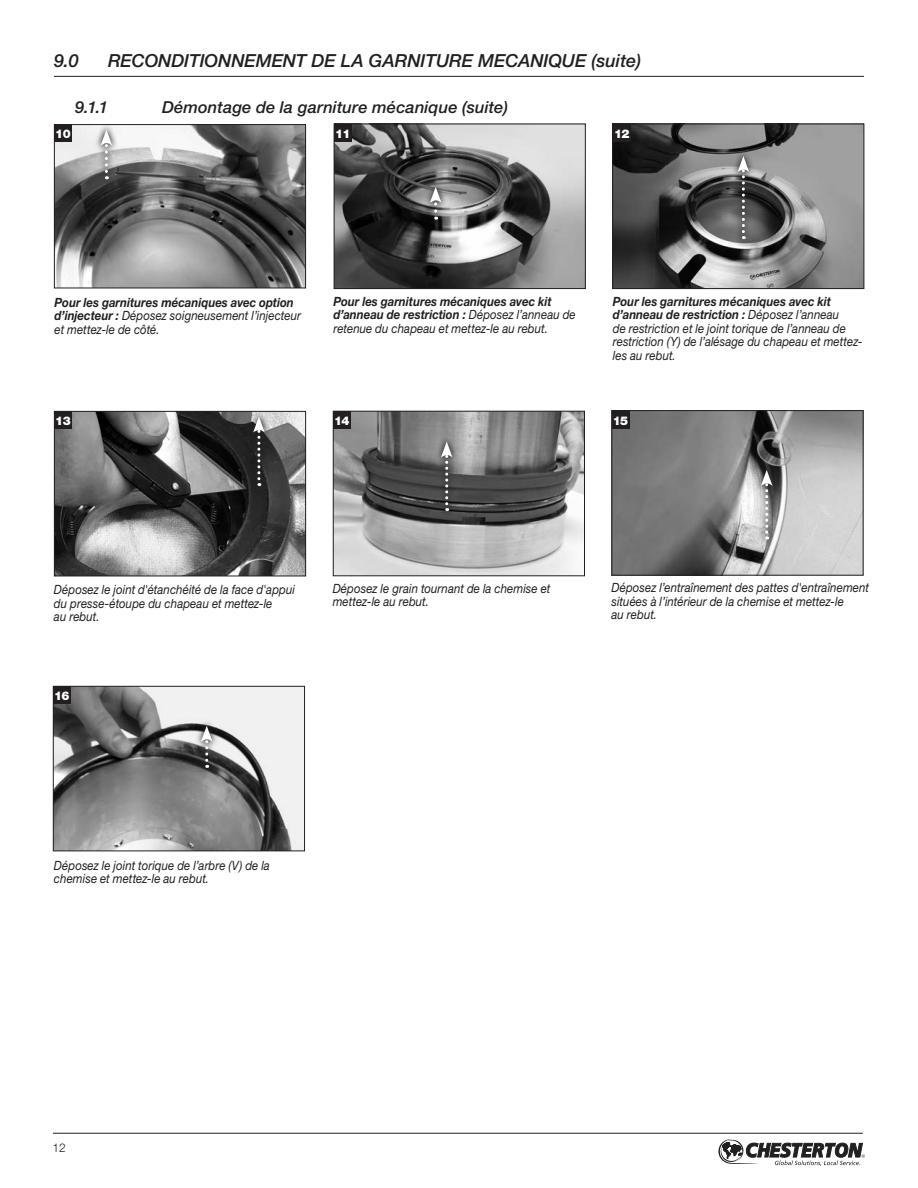
<style>
.page{position:relative;width:918px;height:1188px;background:#fff}
.page>*{position:absolute;margin:0;border:0;box-sizing:border-box;transform-origin:0 0}
.t1{font:italic 500 18px "Helvetica Neue";letter-spacing:-.005em;color:#231f20}
.t2{font:italic 500 16.5px "Helvetica Neue";letter-spacing:.005em;color:#231f20}
.t3{font:italic 12.75px/13.5px "Helvetica Neue CE";letter-spacing:.005em;color:#231f20;scale:.9 1}
.t4{font:italic 700 12.75px/13.5px "Helvetica Neue CE";color:#231f20;scale:.9 1}
.t5{font:900 12px "Helvetica Neue CE";letter-spacing:-.05em;color:#fff}
.t6{font:300 12px "Helvetica Neue CE";color:#231f20}
.s1{font-weight:400}
.s2{font-weight:700}
</style>
<div class="page">
<hr style="left:53px;top:1133px;width:810px;height:1px;background:#231f20">
<svg style="left:718px;top:1139px;width:147px;height:27px"></svg>
<img style="left:336px;top:126px;width:248px;height:161px">
<div style="left:334px;top:124px;width:252px;height:165px;border:1px solid #231f20"></div>
<div style="left:334px;top:124px;width:18px;height:18px;background:#231f20"></div>
<svg style="left:423px;top:181px;width:25px;height:45px"></svg>
<svg style="left:430px;top:187px;width:12px;height:24px"></svg>
<img style="left:614px;top:126px;width:248px;height:161px">
<div style="left:612px;top:124px;width:252px;height:165px;border:1px solid #231f20"></div>
<div style="left:613px;top:124px;width:18px;height:18px;background:#231f20"></div>
<svg style="left:731px;top:150px;width:25px;height:96px"></svg>
<svg style="left:738px;top:156px;width:11px;height:83px"></svg>
<img style="left:56px;top:126px;width:248px;height:160px">
<div style="left:54px;top:124px;width:252px;height:164px;border:1px solid #231f20"></div>
<div style="left:54px;top:124px;width:18px;height:18px;background:#231f20"></div>
<svg style="left:94px;top:124px;width:25px;height:62px"></svg>
<svg style="left:101px;top:130px;width:11px;height:49px"></svg>
<img style="left:56px;top:413px;width:248px;height:161px">
<div style="left:54px;top:411px;width:252px;height:165px;border:1px solid #231f20"></div>
<div style="left:54px;top:411px;width:18px;height:18px;background:#231f20"></div>
<svg style="left:246px;top:410px;width:25px;height:83px"></svg>
<svg style="left:253px;top:417px;width:12px;height:69px"></svg>
<img style="left:335px;top:413px;width:248px;height:161px">
<div style="left:333px;top:411px;width:252px;height:165px;border:1px solid #231f20"></div>
<div style="left:333px;top:411px;width:18px;height:18px;background:#231f20"></div>
<svg style="left:434px;top:435px;width:25px;height:83px"></svg>
<svg style="left:441px;top:442px;width:12px;height:69px"></svg>
<img style="left:614px;top:412px;width:248px;height:162px">
<div style="left:612px;top:410px;width:252px;height:166px;border:1px solid #231f20"></div>
<div style="left:612px;top:410px;width:18px;height:18px;background:#231f20"></div>
<div style="left:612px;top:411px;width:18px;height:18px;background:#231f20"></div>
<svg style="left:754px;top:464px;width:25px;height:82px"></svg>
<svg style="left:761px;top:470px;width:12px;height:69px"></svg>
<img style="left:55px;top:688px;width:248px;height:161px">
<div style="left:53px;top:686px;width:252px;height:165px;border:1px solid #231f20"></div>
<div style="left:53px;top:686px;width:18px;height:18px;background:#231f20"></div>
<svg style="left:194px;top:720px;width:25px;height:54px"></svg>
<svg style="left:201px;top:726px;width:12px;height:42px"></svg>
<hr style="left:54px;top:76px;width:810px;height:1px;background:#231f20">
<h1 class="t1" style="left:54px;top:50px;width:26px">9.0</h1>
<h1 class="t1" style="left:108px;top:50px;width:535px">RECONDITIONNEMENT DE LA GARNITURE MECANIQUE (suite)</h1>
<p class="t2" style="left:75px;top:98px;width:35px">9.1.1</p>
<p class="t2" style="left:162px;top:98px;width:347px">Démontage de la garniture mécanique (suite)</p>
<p class="t5" style="left:55px;top:126px;width:17px">10</p>
<p class="t5" style="left:335px;top:126px;width:17px">11</p>
<p class="t5" style="left:614px;top:126px;width:17px">12</p>
<p class="t4" style="left:55px;top:296px;width:275px">Pour les garnitures mécaniques avec option d’injecteur : <span class="s1">Déposez soigneusement l’injecteur et mettez-le de côté.</span></p>
<p class="t4" style="left:333px;top:295px;width:271px">Pour les garnitures mécaniques avec kit d’anneau de restriction : <span class="s1">Déposez l’anneau de retenue du chapeau et mettez-le au rebut.</span></p>
<p class="t3" style="left:613px;top:294px;width:279px"><span class="s2">Pour les garnitures mécaniques avec kit d’anneau de restriction :</span> Déposez l’anneau<br>de restriction et le joint torique de l’anneau de restriction (Y) de l’alésage du chapeau et mettez&shy;les au rebut.</p>
<p class="t5" style="left:55px;top:413px;width:17px">13</p>
<p class="t5" style="left:334px;top:413px;width:17px">14</p>
<p class="t5" style="left:613px;top:413px;width:17px">135</p>
<p class="t3" style="left:54px;top:583px;width:269px">Déposez le joint d'étanchéité de la face d'appui du presse-étoupe du chapeau et mettez-le<br>au rebut.</p>
<p class="t3" style="left:333px;top:581px;width:243px">Déposez le grain tournant de la chemise et mettez-le au rebut.</p>
<p class="t3" style="left:612px;top:581px;width:288px">Déposez l’entraînement des pattes d'entraînement situées à l’intérieur de la chemise et mettez-le<br>au rebut.</p>
<p class="t5" style="left:54px;top:688px;width:17px">16</p>
<p class="t3" style="left:54px;top:858px;width:241px">Déposez le joint torique de l’arbre (V) de la chemise et mettez-le au rebut.</p>
<p class="t6" style="left:52px;top:1140px;width:15px">12</p>
</div>
